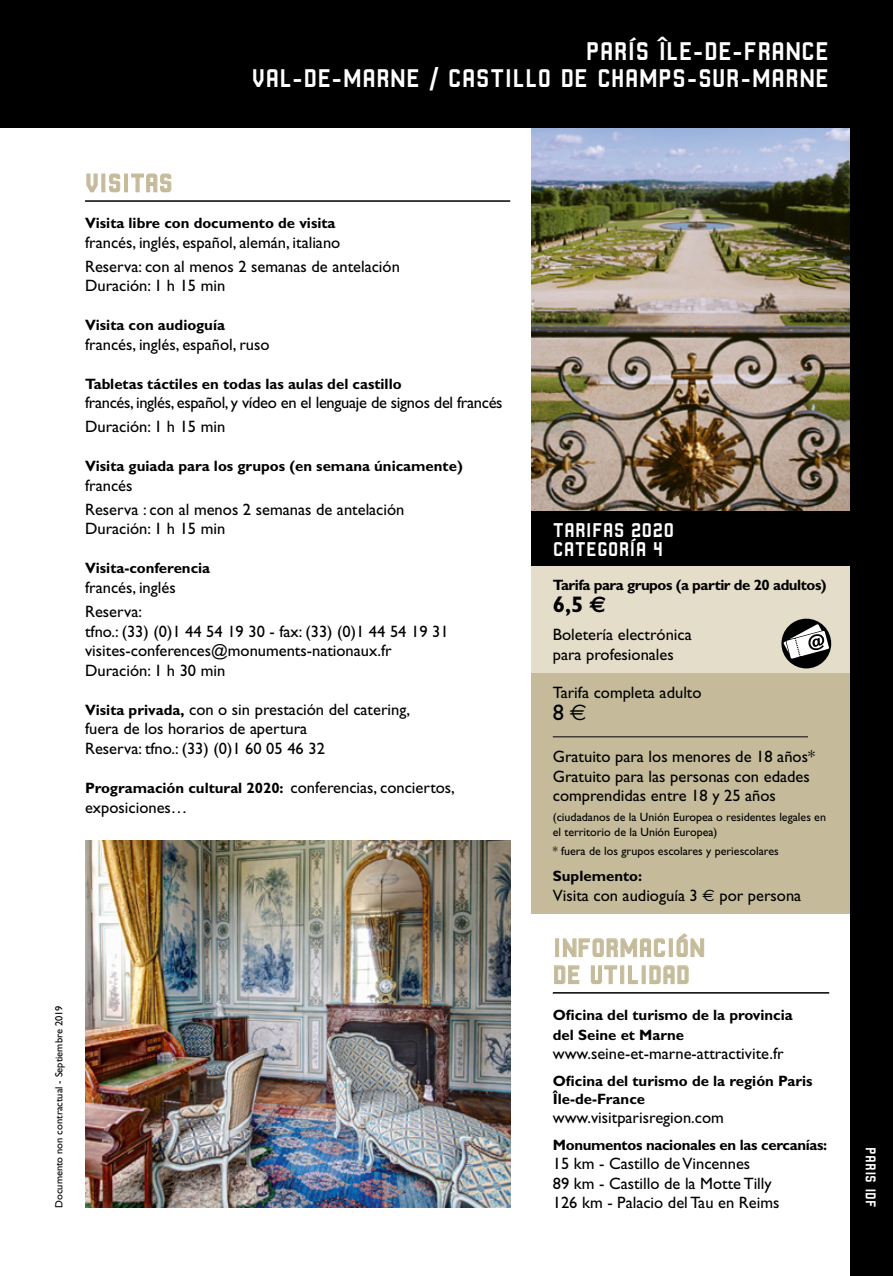
<style>
.page{position:relative;width:893px;height:1276px;background:#fff}
.page>*{position:absolute;margin:0;border:0;box-sizing:border-box;transform-origin:0 0}
.monuments_bandeau_20{font:27px/27px "Robust CMN";color:#fff;text-align:right}
.sous-titre_2016{font:27px/27px "Robust CMN";color:#c5bb9a}
.t1{font:700 22.5px "Gill Sans";color:#000}
.prix_2016{font:22.5px "Gill Sans";color:#000}
.titre_tableau{font:21px/19.5px "Robust CMN";color:#fff}
.sur_reservation_espa{font:16.5px/19.5px "Gill Sans";color:#000}
.sur_reservation_espa-2{font:16.5px "Gill Sans";letter-spacing:-.02em;color:#000}
.sur_reservation_espa-3{font:700 15px/19.5px "Gill Sans";color:#000}
.intertitre_2016{font:700 15px/18px "Gill Sans";color:#000}
.sur_reservation_espa-4{font:700 15px "Gill Sans";letter-spacing:-.03em;color:#000}
.intertitre_2016-2{font:700 15px "Gill Sans";letter-spacing:-.02em;color:#000}
.t2{font:15px "Robust CMN";color:#fff}
.info_tarif_2016{font:12px/15px "Gill Sans";color:#000}
.t3{font:10.5px "Gill Sans";color:#000}
.s1{font-weight:700;font-size:15px}
.s2{font-weight:400;font-size:16.5px}
.s3{font-family:"Euro Sans"}
</style>
<div class="page">
<div style="left:531px;top:510px;width:341px;height:56px;background:#000"></div>
<div style="left:531px;top:566px;width:341px;height:106px;background:#e3ddca"></div>
<div style="left:531px;top:672px;width:341px;height:241px;background:#c5bb9a"></div>
<img style="left:531px;top:128px;width:319px;height:382px">
<div style="left:781px;top:618px;width:50px;height:50px;background:#000;border-radius:50%"></div>
<svg style="left:783px;top:624px;width:46px;height:34px"></svg>
<hr style="left:553px;top:736px;width:255px;height:1px;background:#000">
<hr style="left:553px;top:992px;width:276px;height:1px;background:#000">
<div style="left:555px;top:938px;width:4px;height:19px;border:1px solid #c5bb9a"></div>
<svg style="left:563px;top:938px;width:102px;height:19px"></svg>
<div style="left:669px;top:938px;width:4px;height:19px;border:1px solid #c5bb9a"></div>
<svg style="left:676px;top:933px;width:29px;height:24px"></svg>
<svg style="left:554px;top:965px;width:26px;height:19px"></svg>
<svg style="left:591px;top:965px;width:26px;height:19px"></svg>
<div style="left:620px;top:965px;width:4px;height:19px;border:1px solid #c5bb9a"></div>
<svg style="left:628px;top:965px;width:10px;height:19px"></svg>
<div style="left:642px;top:965px;width:4px;height:19px;border:1px solid #c5bb9a"></div>
<svg style="left:649px;top:965px;width:40px;height:19px"></svg>
<img style="left:85px;top:840px;width:425px;height:368px">
<hr style="left:85px;top:200px;width:425px;height:2px;background:#000">
<svg style="left:86px;top:173px;width:12px;height:20px"></svg>
<div style="left:101px;top:173px;width:4px;height:19px;border:1px solid #c5bb9a"></div>
<svg style="left:109px;top:173px;width:12px;height:20px"></svg>
<div style="left:124px;top:173px;width:4px;height:19px;border:1px solid #c5bb9a"></div>
<svg style="left:131px;top:173px;width:41px;height:20px"></svg>
<div style="left:0;top:0;width:893px;height:128px;background:#000"></div>
<div style="left:850px;top:128px;width:43px;height:1148px;background:#000"></div>
<p class="monuments_bandeau_20" style="left:252px;top:37px;width:579px">PARÍS ÎLE-DE-FRANCE<br>VAL-DE-MARNE / CASTILLO DE CHAMPS-SUR-MARNE</p>
<p class="sous-titre_2016" style="left:85px;top:169px;width:89px">VISITAS</p>
<p class="sur_reservation_espa-3" style="left:85px;top:213px;width:252px">Visita libre con documento de visita</p>
<p class="sur_reservation_espa" style="left:85px;top:233px;width:257px">francés, inglés, español, alemán, italiano</p>
<p class="sur_reservation_espa" style="left:85px;top:257px;width:316px">Reserva: con al menos 2 semanas de antelación</p>
<p class="sur_reservation_espa" style="left:85px;top:276px;width:142px">Duración: 1 h 15 min</p>
<p class="sur_reservation_espa-3" style="left:85px;top:315px;width:141px">Visita con audioguía</p>
<p class="sur_reservation_espa" style="left:85px;top:335px;width:186px">francés, inglés, español, ruso</p>
<p class="sur_reservation_espa-3" style="left:85px;top:374px;width:318px">Tabletas táctiles en todas las aulas del castillo</p>
<p class="sur_reservation_espa-2" style="left:85px;top:393px;width:419px">francés, inglés, español, y vídeo en el lenguaje de signos del francés</p>
<p class="sur_reservation_espa" style="left:85px;top:417px;width:142px">Duración: 1 h 15 min</p>
<p class="sur_reservation_espa-3" style="left:85px;top:456px;width:379px">Visita guiada para los grupos (en semana únicamente)</p>
<p class="sur_reservation_espa" style="left:85px;top:475px;width:49px">francés</p>
<p class="sur_reservation_espa" style="left:85px;top:499px;width:321px">Reserva : con al menos 2 semanas de antelación</p>
<p class="sur_reservation_espa" style="left:85px;top:519px;width:142px">Duración: 1 h 15 min</p>
<p class="sur_reservation_espa-3" style="left:85px;top:558px;width:127px">Visita-conferencia</p>
<p class="sur_reservation_espa" style="left:85px;top:577px;width:92px">francés, inglés</p>
<p class="sur_reservation_espa" style="left:85px;top:601px;width:365px">Reserva:<br>tfno.: (33) (0)1 44 54 19 30 - fax: (33) (0)1 44 54 19 31 visites-conferences@monuments-nationaux.fr</p>
<p class="sur_reservation_espa" style="left:85px;top:661px;width:142px">Duración: 1 h 30 min</p>
<p class="sur_reservation_espa" style="left:85px;top:700px;width:327px"><span class="s1">Visita privada,</span> con o sin prestación del catering, fuera de los horarios de apertura</p>
<p class="sur_reservation_espa" style="left:85px;top:739px;width:241px">Reserva: tfno.: (33) (0)1 60 05 46 32</p>
<p class="sur_reservation_espa-3" style="left:85px;top:778px;width:371px">Programación cultural 2020: <span class="s2">conferencias, conciertos,</span></p>
<p class="sur_reservation_espa" style="left:85px;top:798px;width:104px">exposiciones…</p>
<p class="t3" style="left:53px;top:1208px;width:204px;rotate:-90deg">Documento non contractual - Septiembre 2019</p>
<p class="titre_tableau" style="left:553px;top:520px;width:123px">TARIFAS 2020<br>CATEGORÍA 4</p>
<p class="sur_reservation_espa-4" style="left:553px;top:576px;width:275px">Tarifa para grupos (a partir de 20 adultos)</p>
<p class="t1" style="left:553px;top:591px;width:55px">6,5 <span class="s3">€</span></p>
<p class="sur_reservation_espa" style="left:553px;top:625px;width:141px">Boletería electrónica para profesionales</p>
<p class="sur_reservation_espa" style="left:553px;top:682px;width:150px">Tarifa completa adulto</p>
<p class="prix_2016" style="left:553px;top:700px;width:35px">8 <span class="s3">€</span></p>
<p class="sur_reservation_espa" style="left:553px;top:747px;width:264px">Gratuito para los menores de 18 años*</p>
<p class="sur_reservation_espa" style="left:553px;top:766px;width:258px">Gratuito para las personas con edades comprendidas entre 18 y 25 años</p>
<p class="info_tarif_2016" style="left:553px;top:809px;width:275px">(ciudadanos de la Unión Europea o residentes legales en el territorio de la Unión Europea)</p>
<p class="info_tarif_2016" style="left:553px;top:843px;width:227px">* fuera de los grupos escolares y periescolares</p>
<p class="intertitre_2016" style="left:553px;top:867px;width:91px">Suplemento:</p>
<p class="sur_reservation_espa" style="left:553px;top:885px;width:250px">Visita con audioguía 3 <span class="s3">€</span> por persona</p>
<p class="sous-titre_2016" style="left:553px;top:934px;width:154px">INFORMACIÓN<br>DE UTILIDAD</p>
<p class="sur_reservation_espa-3" style="left:553px;top:1005px;width:242px">Oficina del turismo de la provincia del Seine et Marne</p>
<p class="sur_reservation_espa" style="left:553px;top:1044px;width:232px">www.seine-et-marne-attractivite.fr</p>
<p class="intertitre_2016" style="left:553px;top:1071px;width:261px">Oficina del turismo de la región Paris<br>Île-de-France</p>
<p class="sur_reservation_espa" style="left:553px;top:1108px;width:173px">www.visitparisregion.com</p>
<p class="intertitre_2016-2" style="left:553px;top:1135px;width:276px">Monumentos nacionales en las cercanías:</p>
<p class="sur_reservation_espa" style="left:553px;top:1154px;width:199px">15 km - Castillo de Vincennes</p>
<p class="sur_reservation_espa" style="left:553px;top:1173px;width:220px">89 km - Castillo de la Motte Tilly</p>
<p class="sur_reservation_espa" style="left:553px;top:1193px;width:228px">126 km - Palacio del Tau en Reims</p>
<p class="t2" style="left:879px;top:1147px;width:62px;rotate:90deg">PARIS IDF</p>
</div>
